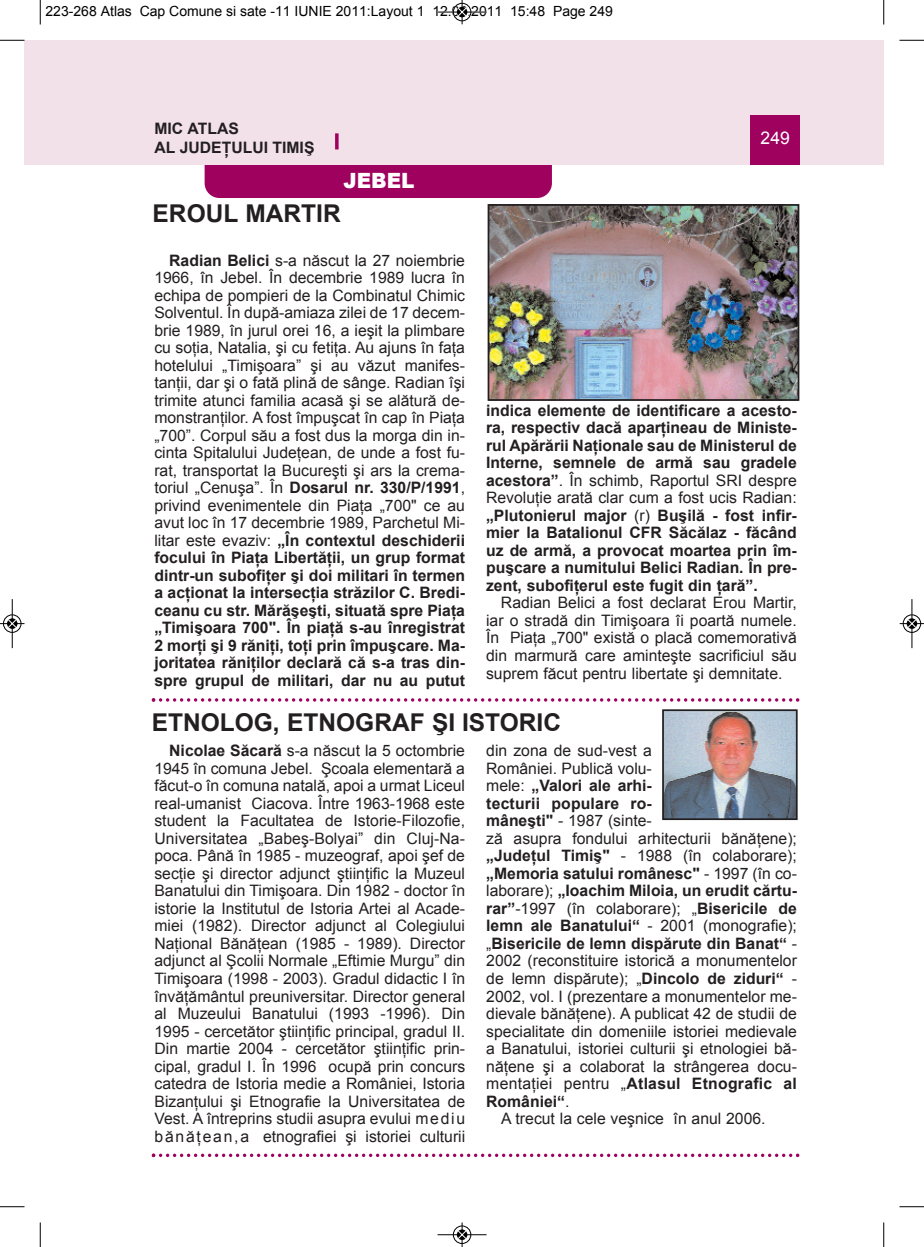
<style>
.page{position:relative;width:924px;height:1247px;background:#fff}
.page>*{position:absolute;margin:0;border:0;box-sizing:border-box;transform-origin:0 0}
.t1{font:700 24.5px "Arial";color:#231f20}
.t2{font:900 21px "Arial";color:#fff;scale:.95 1}
.t3{font:17.5px "Arial";color:#fff}
.t4{font:15.75px/17.5px "Arial";color:#231f20;text-align:justify}
.t5{font:700 15.75px/17.5px "Arial";color:#231f20}
.t6{font:700 15.75px "Arial";letter-spacing:.02em;color:#231f20}
.t7{font:14px "Arial";color:#000}
.s1{font-weight:700}
.s2{font-weight:400}
</style>
<div class="page">
<div style="left:24px;top:40px;width:16px;height:124px;background:#f3e1e9"></div>
<div style="left:205px;top:135px;width:347px;height:63px;background:#9e015e;border-radius:15px"></div>
<div style="left:40px;top:40px;width:844px;height:124px;background:#f3e1e9"></div>
<div style="left:750px;top:115px;width:50px;height:49px;background:#9e015e"></div>
<svg style="left:335px;top:133px;width:4px;height:16px"></svg>
<img style="left:491px;top:207px;width:305px;height:191px">
<div style="left:488px;top:204px;width:311px;height:197px;border:2px solid #231f20"></div>
<img style="left:665px;top:712px;width:129px;height:105px">
<div style="left:662px;top:709px;width:135px;height:111px;border:2px solid #231f20"></div>
<svg style="left:152px;top:698px;width:647px;height:3px"></svg>
<svg style="left:152px;top:1153px;width:647px;height:3px"></svg>
<svg style="left:40px;top:0;width:1px;height:24px"></svg>
<svg style="left:0;top:40px;width:24px;height:1px"></svg>
<svg style="left:883px;top:0;width:1px;height:24px"></svg>
<svg style="left:899px;top:40px;width:25px;height:1px"></svg>
<svg style="left:40px;top:1222px;width:1px;height:24px"></svg>
<svg style="left:0;top:1206px;width:24px;height:1px"></svg>
<svg style="left:883px;top:1222px;width:1px;height:24px"></svg>
<svg style="left:899px;top:1206px;width:25px;height:1px"></svg>
<hr style="left:438px;top:12px;width:48px;height:1px;background:#000">
<div style="left:453px;top:3px;width:18px;height:18px;border:1px solid #000;border-radius:50%"></div>
<svg style="left:458px;top:0;width:8px;height:24px"></svg>
<hr style="left:438px;top:1234px;width:48px;height:1px;background:#000">
<div style="left:453px;top:1225px;width:18px;height:18px;border:1px solid #000;border-radius:50%"></div>
<svg style="left:458px;top:1222px;width:8px;height:24px"></svg>
<div style="left:3px;top:614px;width:19px;height:19px;border:1px solid #fff;border-radius:50%"></div>
<hr style="left:12px;top:599px;width:1px;height:49px;background:#000">
<div style="left:3px;top:614px;width:18px;height:18px;border:1px solid #000;border-radius:50%"></div>
<svg style="left:0;top:619px;width:24px;height:9px"></svg>
<div style="left:902px;top:614px;width:19px;height:19px;border:1px solid #fff;border-radius:50%"></div>
<hr style="left:911px;top:599px;width:1px;height:49px;background:#000">
<div style="left:903px;top:614px;width:18px;height:18px;border:1px solid #000;border-radius:50%"></div>
<svg style="left:900px;top:619px;width:24px;height:9px"></svg>
<p class="t7" style="left:46px;top:3px;width:569px">223-268 Atlas Cap Comune si sate -11 IUNIE 2011:Layout 1 12.06.2011 15:48 Page 249</p>
<p class="t5" style="left:154px;top:119px;width:162px;line-height:18.9px">MIC ATLAS<br>AL JUDEŢULUI TIMIŞ</p>
<h2 class="t2" style="left:344px;top:165px;width:76px">JEBEL</h2>
<h1 class="t1" style="left:153px;top:200px;width:190px">EROUL MARTIR</h1>
<p class="t3" style="left:760px;top:128px;width:31px">249</p>
<p class="t4" style="left:154px;top:251px;width:312px;text-indent:15px"><span class="s1">Radian Belici</span> s-a născut la 27 noiembrie 1966, în Jebel. În decembrie 1989 lucra în echipa de pompieri de la Combinatul Chimic Solventul. În după-amiaza zilei de 17 decem&shy;brie 1989, în jurul orei 16, a ieşit la plimbare cu soţia, Natalia, şi cu fetiţa. Au ajuns în faţa hotelului „Timişoara” şi au văzut manifes&shy;tanţii, dar şi o fată plină de sânge. Radian îşi trimite atunci familia acasă şi se alătură de&shy;monstranţilor. A fost împuşcat în cap în Piaţa „700”. Corpul său a fost dus la morga din in&shy;cinta Spitalului Judeţean, de unde a fost fu&shy;rat, transportat la Bucureşti şi ars la crema&shy;toriul „Cenuşa”. În <span class="s1">Dosarul nr. 330/P/1991</span>, privind evenimentele din Piaţa „700" ce au avut loc în 17 decembrie 1989, Parchetul Mi&shy;litar este evaziv: <span class="s1">„În contextul deschiderii focului în Piaţa Libertăţii, un grup format dintr-un subofiţer şi doi militari în termen a acţionat la intersecţia străzilor C. Bredi&shy;ceanu cu str. Mărăşeşti, situată spre Piaţa „Timişoara 700". În piaţă s-au înregistrat 2 morţi şi 9 răniţi, toţi prin împuşcare. Ma&shy;joritatea răniţilor declară că s-a tras din&shy;spre grupul de militari, dar nu au putut</span></p>
<p class="t5" style="left:486px;top:401px;width:312px;text-align:justify">indica elemente de identificare a acesto&shy;ra, respectiv dacă aparţineau de Ministe&shy;rul Apărării Naţionale sau de Ministerul de Interne, semnele de armă sau gradele acestora”<span class="s2">. În schimb, Raportul SRI despre Revoluţie arată clar cum a fost ucis Radian: </span>„Plutonierul major <span class="s2">(r)</span> Buşilă - fost infir&shy;mier la Batalionul CFR Săcălaz - făcând uz de armă, a provocat moartea prin îm&shy;puşcare a numitului Belici Radian. În pre&shy;zent, subofiţerul este fugit din ţară”.</p>
<p class="t4" style="left:486px;top:594px;width:312px;text-indent:15px">Radian Belici a fost declarat Erou Martir, iar o stradă din Timişoara îi poartă numele.<br>În Piaţa „700" există o placă comemorativă din marmură care aminteşte sacrificiul său suprem făcut pentru libertate şi demnitate.</p>
<h1 class="t1" style="left:152px;top:708px;width:411px">ETNOLOG, ETNOGRAF ŞI ISTORIC</h1>
<p class="t4" style="left:154px;top:742px;width:312px;text-indent:15px"><span class="s1">Nicolae Săcară</span> s-a născut la 5 octombrie 1945 în comuna Jebel. Şcoala elementară a făcut-o în comuna natală, apoi a urmat Liceul real-umanist Ciacova. Între 1963-1968 este student la Facultatea de Istorie-Filozofie, Universitatea „Babeş-Bolyai” din Cluj-Na&shy;poca. Până în 1985 - muzeograf, apoi şef de secţie şi director adjunct ştiinţific la Muzeul Banatului din Timişoara. Din 1982 - doctor în istorie la Institutul de Istoria Artei al Acade&shy;miei (1982). Director adjunct al Colegiului Naţional Bănăţean (1985 - 1989). Director adjunct al Şcolii Normale „Eftimie Murgu” din Timişoara (1998 - 2003). Gradul didactic I în învăţământul preuniversitar. Director general al Muzeului Banatului (1993 -1996). Din 1995 - cercetător ştiinţific principal, gradul II.<br>Din martie 2004 - cercetător ştiinţific prin&shy;cipal, gradul I. În 1996 ocupă prin concurs catedra de Istoria medie a României, Istoria Bizanţului şi Etnografie la Universitatea de Vest. A întreprins studii asupra evului mediu bănăţean,a etnografiei şi istoriei culturii</p>
<p class="t4" style="left:486px;top:742px;width:167px">din zona de sud-vest a</p>
<p class="t4" style="left:486px;top:759px;width:167px">României. Publică volu-</p>
<p class="t5" style="left:486px;top:777px;width:166px"><span class="s2">mele:</span> „Valori ale arhi-</p>
<p class="t5" style="left:486px;top:794px;width:166px">tecturii populare ro-</p>
<p class="t4" style="left:486px;top:812px;width:167px"><span class="s1">mâneşti"</span> - 1987 (sinte-</p>
<p class="t4" style="left:486px;top:829px;width:312px">ză asupra fondului arhitecturii bănăţene);</p>
<p class="t4" style="left:486px;top:847px;width:312px"><span class="s1">„Judeţul Timiş"</span> - 1988 (în colaborare);</p>
<p class="t5" style="left:486px;top:864px;width:312px">„Memoria satului românesc" <span class="s2">- 1997 (în co-</span></p>
<p class="t5" style="left:486px;top:882px;width:311px"><span class="s2">laborare);</span> „Ioachim Miloia, un erudit cărtu-</p>
<p class="t4" style="left:486px;top:899px;width:312px"><span class="s1">rar”</span>-1997 (în colaborare); „<span class="s1">Bisericile de</span></p>
<p class="t4" style="left:486px;top:917px;width:312px"><span class="s1">lemn ale Banatului“</span> - 2001 (monografie);</p>
<p class="t5" style="left:486px;top:934px;width:312px"><span class="s2">„</span>Bisericile de lemn dispărute din Banat“ <span class="s2">-</span></p>
<p class="t4" style="left:486px;top:952px;width:312px">2002 (reconstituire istorică a monumentelor</p>
<p class="t4" style="left:486px;top:969px;width:312px">de lemn dispărute); „<span class="s1">Dincolo de ziduri“</span> -</p>
<p class="t4" style="left:486px;top:987px;width:312px">2002, vol. I (prezentare a monumentelor me-</p>
<p class="t4" style="left:486px;top:1004px;width:312px">dievale bănăţene). A publicat 42 de studii de</p>
<p class="t4" style="left:486px;top:1022px;width:312px">specialitate din domeniile istoriei medievale</p>
<p class="t4" style="left:486px;top:1039px;width:312px">a Banatului, istoriei culturii şi etnologiei bă-</p>
<p class="t4" style="left:486px;top:1057px;width:312px">năţene şi a colaborat la strângerea docu-</p>
<p class="t6" style="left:486px;top:1074px;width:312px"><span class="s2">mentaţiei pentru „</span>Atlasul Etnografic al</p>
<p class="t5" style="left:486px;top:1092px;width:85px">României“<span class="s2">.</span></p>
<p class="t4" style="left:501px;top:1109px;width:266px">A trecut la cele veşnice în anul 2006.</p>
</div>
